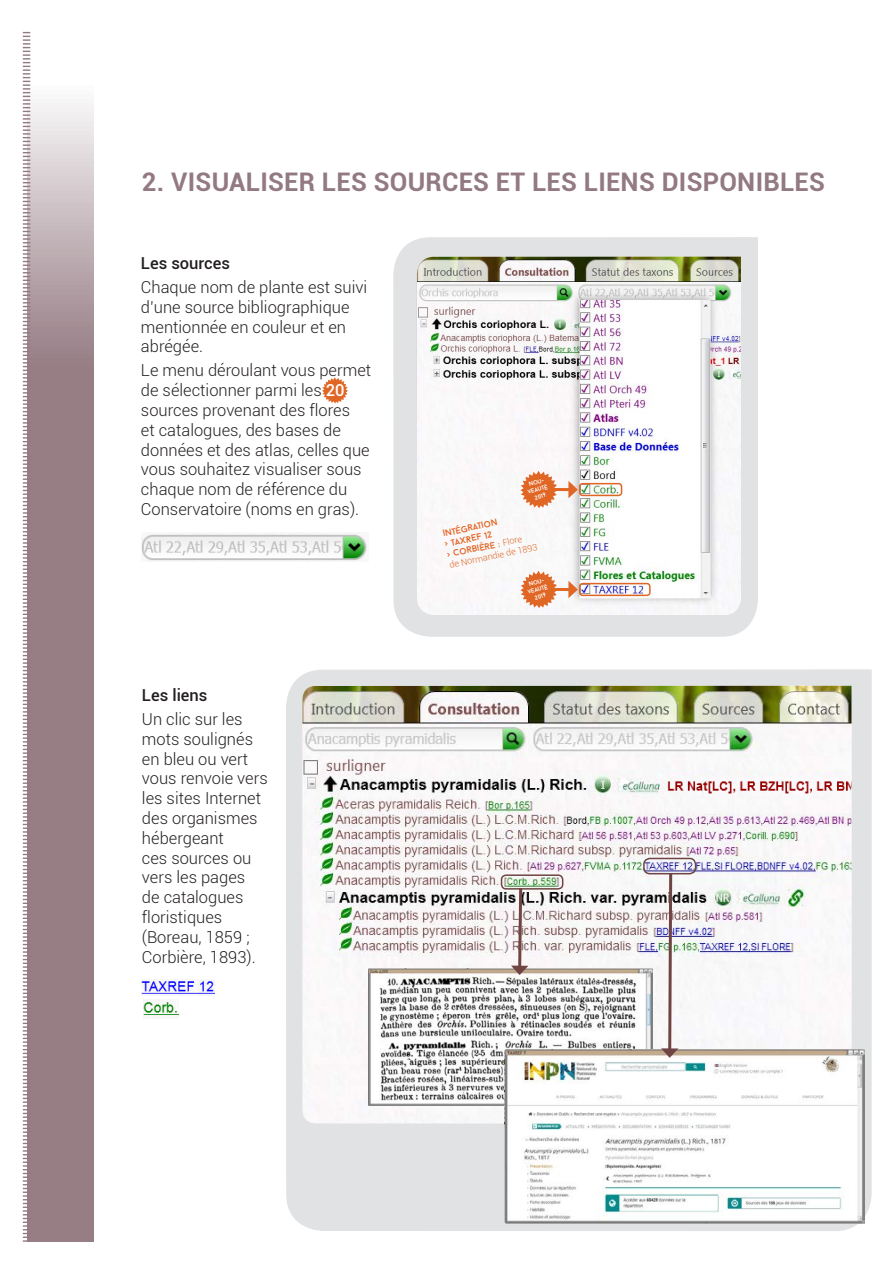
<style>
.page{position:relative;width:893px;height:1263px;background:#fff}
.page>*{position:absolute;margin:0;border:0;box-sizing:border-box;transform-origin:0 0}
.t1{font:700 25.65px "Roboto";letter-spacing:.01em;color:#937981}
.t2{font:300 16.5px/19.8px "Roboto";color:#231f20}
.t3{font:500 16.5px "Roboto";color:#231f20}
.t4{font:9px "Baron Neue";color:#e06625}
.t5{font:300 9px "Roboto";color:#e06625}
.t6{font:6px/7.2px "Baron Neue";color:#fff;text-align:center}
.s1{font-weight:500;color:#fff}
.s2{font-family:"Roboto";font-weight:300}
</style>
<div class="page">
<svg style="left:322px;top:377px;width:26px;height:26px"></svg>
<div style="left:393px;top:237px;width:365px;height:400px;background:#e1e2e4"></div>
<svg style="left:32px;top:103px;width:62px;height:1139px;background:#a18b91"></svg>
<svg style="left:22px;top:31px;width:10px;height:1211px"></svg>
<img style="left:417px;top:257px;width:324px;height:358px">
<div style="left:286px;top:669px;width:586px;height:562px;background:#e1e2e4"></div>
<img style="left:302px;top:686px;width:549px;height:437px">
<img style="left:369px;top:968px;width:284px;height:138px">
<img style="left:504px;top:1049px;width:361px;height:175px">
<svg style="left:661px;top:870px;width:17px;height:188px"></svg>
<svg style="left:511px;top:885px;width:17px;height:90px"></svg>
<div style="left:643px;top:858px;width:53px;height:16px;border:2px solid #6f4443;border-radius:6px"></div>
<div style="left:501px;top:874px;width:62px;height:15px;border:2px solid #6f4443;border-radius:4px"></div>
<div style="left:579px;top:483px;width:43px;height:13px;border:2px solid #e06625;border-radius:3px"></div>
<div style="left:579px;top:583px;width:72px;height:13px;border:2px solid #e06625;border-radius:3px"></div>
<hr style="left:533px;top:488px;width:38px;height:3px;background:#e06625">
<svg style="left:568px;top:481px;width:10px;height:17px"></svg>
<hr style="left:533px;top:588px;width:38px;height:3px;background:#e06625">
<svg style="left:568px;top:581px;width:10px;height:17px"></svg>
<svg style="left:520px;top:471px;width:37px;height:37px"></svg>
<svg style="left:520px;top:571px;width:37px;height:37px"></svg>
<img style="left:142px;top:532px;width:225px;height:29px">
<img style="left:142px;top:979px;width:73px;height:16px">
<img style="left:143px;top:999px;width:35px;height:16px">
<img style="left:664px;top:776px;width:187px;height:20px">
<p class="t1" style="left:142px;top:163px;width:684px">2. VISUALISER LES SOURCES ET LES LIENS DISPONIBLES</p>
<p class="t3" style="left:141px;top:251px;width:91px">Les sources</p>
<p class="t2" style="left:141px;top:277px;width:228px">Chaque nom de plante est suivi d’une source bibliographique mentionnée en couleur et en abrégée.</p>
<p class="t2" style="left:141px;top:360px;width:232px">Le menu déroulant vous permet de sélectionner parmi les <span class="s1">20 </span>sources provenant des flores<br>et catalogues, des bases de données et des atlas, celles que vous souhaitez visualiser sous chaque nom de référence du<br>Conservatoire (noms en gras).</p>
<p class="t3" style="left:142px;top:683px;width:67px">Les liens</p>
<p class="t2" style="left:142px;top:709px;width:127px">Un clic sur les mots soulignés en bleu ou vert vous renvoie vers les sites Internet des organismes hébergeant<br>ces sources ou vers les pages<br>de catalogues floristiques (Boreau, 1859 ;<br>Corbière, 1893).</p>
<p class="t6" style="left:525px;top:482px;width:22px;rotate:-16deg">nou&shy;veauté<br>2019</p>
<p class="t4" style="left:441px;top:528px;width:57px;rotate:-12deg">intégration</p>
<p class="t4" style="left:444px;top:538px;width:49px;rotate:-12deg">&gt; TAXREF 12</p>
<p class="t4" style="left:446px;top:549px;width:78px;rotate:-12deg">&gt; corbière : <span class="s2">Flore</span></p>
<p class="t5" style="left:448px;top:559px;width:91px;rotate:-12deg">de Normandie de 1893</p>
<p class="t6" style="left:525px;top:582px;width:22px;rotate:-16deg">nou&shy;veauté<br>2019</p>
</div>
